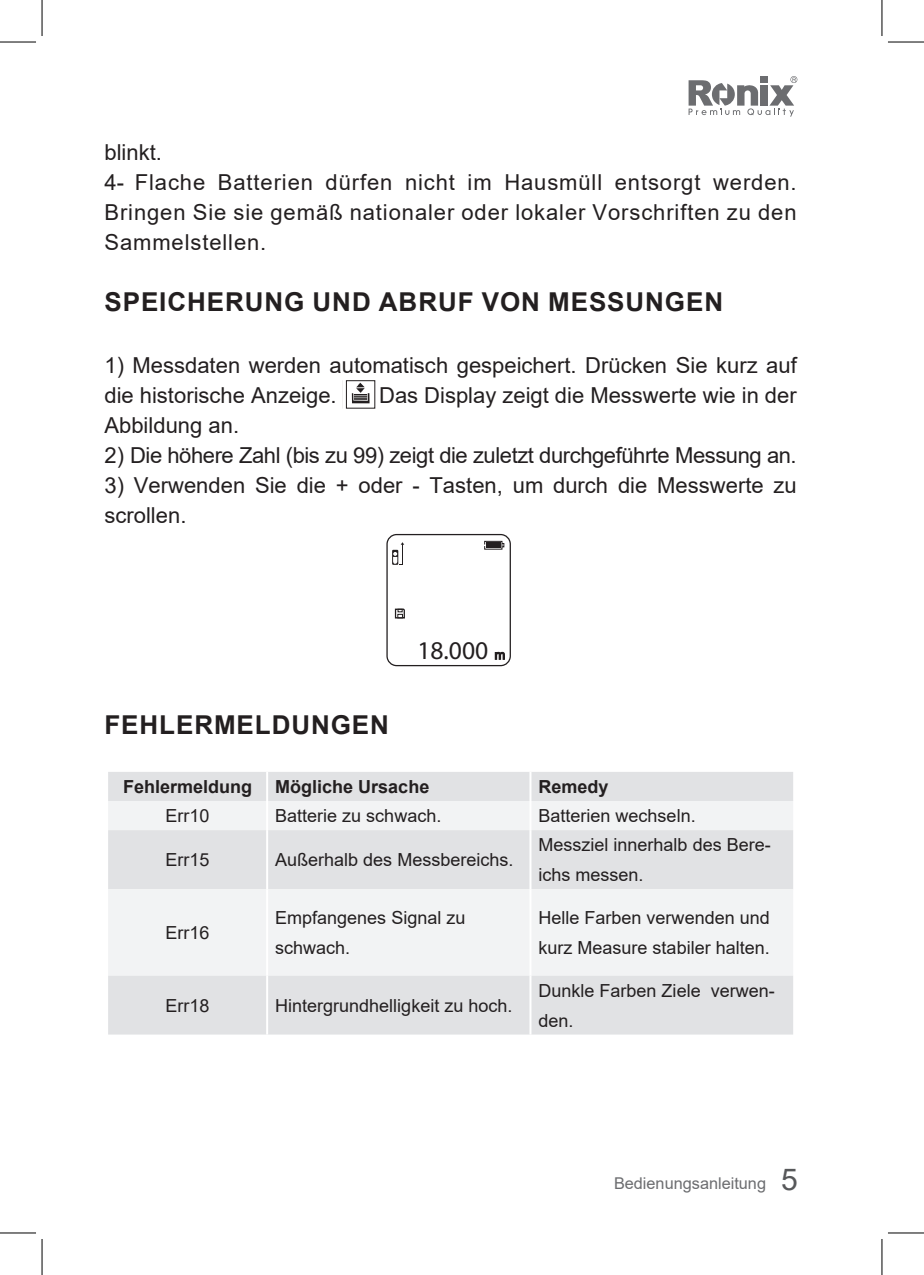
<style>
.page{position:relative;width:924px;height:1275px;background:#fff}
.page>*{position:absolute;margin:0;border:0;box-sizing:border-box;transform-origin:0 0}
.t1{font:700 26px "Arial";letter-spacing:.035em;color:#231f20}
.t2{font:25.6px "Helvetica CE";color:#231f20}
.t3{font:23px "Helvetica CE";color:#231f20}
.t4{font:22px/30px "Arial";color:#231f20}
.t5{font:22px/30px "Arial";letter-spacing:.04em;color:#231f20}
.t6{font:22px "Arial";letter-spacing:-.02em;color:#231f20}
.t7{font:18.2px "Arial";color:#231f20}
.t8{font:18px/30px "Arial";color:#231f20}
.t9{font:700 18px "Arial";color:#231f20}
.t10{font:16.2px "Arial";color:#6c6d70}
.t11{font:15.4px/20.6px "Arial";color:#231f20}
.t12{font:15.4px "Helvetica CE";color:#231f20}
.s1{font-size:30.6px;color:#fff}
.s2{font-size:30px;color:#57585a}
</style>
<div class="page">
<svg style="left:688px;top:76px;width:109px;height:41px"></svg>
<div style="left:760px;top:76px;width:7px;height:7px;background:#6c6d70"></div>
<div style="left:346px;top:380px;width:29px;height:29px;border:1px solid #231f20"></div>
<svg style="left:351px;top:383px;width:18px;height:20px"></svg>
<svg style="left:392px;top:550px;width:6px;height:15px"></svg>
<div style="left:386px;top:534px;width:124px;height:132px;border:1px solid #231f20;border-radius:10px"></div>
<svg style="left:393px;top:542px;width:11px;height:23px"></svg>
<svg style="left:484px;top:540px;width:20px;height:10px"></svg>
<svg style="left:494px;top:651px;width:11px;height:9px"></svg>
<svg style="left:394px;top:608px;width:11px;height:11px"></svg>
<div style="left:108px;top:772px;width:684px;height:262px;background:#e1e2e4"></div>
<svg style="left:108px;top:801px;width:684px;height:174px;fill:#f2f3f4"></svg>
<hr style="left:266px;top:772px;width:2px;height:29px;background:#fff">
<hr style="left:529px;top:772px;width:2px;height:29px;background:#fff">
<hr style="left:266px;top:801px;width:2px;height:29px;background:#fff">
<hr style="left:529px;top:801px;width:2px;height:29px;background:#fff">
<hr style="left:266px;top:830px;width:2px;height:59px;background:#fff">
<hr style="left:529px;top:830px;width:2px;height:59px;background:#fff">
<hr style="left:266px;top:889px;width:2px;height:86px;background:#fff">
<hr style="left:529px;top:889px;width:2px;height:86px;background:#fff">
<hr style="left:266px;top:975px;width:2px;height:59px;background:#fff">
<hr style="left:529px;top:975px;width:2px;height:59px;background:#fff">
<hr style="left:0;top:42px;width:36px;height:1px;background:#000">
<hr style="left:887px;top:42px;width:36px;height:1px;background:#000">
<hr style="left:0;top:1232px;width:36px;height:1px;background:#000">
<hr style="left:887px;top:1232px;width:36px;height:1px;background:#000">
<hr style="left:42px;top:0;width:1px;height:36px;background:#000">
<hr style="left:42px;top:1239px;width:1px;height:36px;background:#000">
<hr style="left:881px;top:0;width:1px;height:36px;background:#000">
<hr style="left:881px;top:1239px;width:1px;height:36px;background:#000">
<p class="t5" style="left:104px;top:137px;width:693px">blinkt.<br>4- Flache Batterien dürfen nicht im Hausmüll entsorgt werden.<br>Bringen Sie sie gemäß nationaler oder lokaler Vorschriften zu den Sammelstellen.</p>
<p class="t11" style="left:87px;top:193px;width:40px">2.892<br>2.888</p>
<p class="t7" style="left:428px;top:279px;width:57px">20.002</p>
<p class="t3" style="left:558px;top:277px;width:65px">20.002</p>
<h1 class="t1" style="left:104px;top:284px;width:620px">SPEICHERUNG UND ABRUF VON MESSUNGEN</h1>
<p class="t4" style="left:104px;top:350px;width:693px">1) Messdaten werden automatisch gespeichert. Drücken Sie kurz auf die historische Anzeige.</p>
<p class="t4" style="left:379px;top:380px;width:419px">Das Display zeigt die Messwerte wie in der</p>
<p class="t12" style="left:91px;top:384px;width:36px">1.888</p>
<p class="t4" style="left:104px;top:410px;width:136px">Abbildung an.</p>
<p class="t6" style="left:104px;top:440px;width:693px">2) Die höhere Zahl (bis zu 99) zeigt die zuletzt durchgeführte Messung an.</p>
<p class="t4" style="left:104px;top:470px;width:693px">3) Verwenden Sie die + oder - Tasten, um durch die Messwerte zu scrollen.</p>
<h1 class="t1" style="left:104px;top:706px;width:286px">FEHLERMELDUNGEN</h1>
<h2 class="t2" style="left:417px;top:635px;width:72px">18.000</h2>
<p class="t9" style="left:123px;top:774px;width:131px">Fehlermeldung</p>
<p class="t9" style="left:275px;top:774px;width:156px">Mögliche Ursache</p>
<p class="t9" style="left:538px;top:774px;width:72px">Remedy</p>
<p class="t8" style="left:165px;top:800px;width:46px">Err10</p>
<p class="t8" style="left:275px;top:800px;width:168px">Batterie zu schwach.</p>
<p class="t8" style="left:538px;top:800px;width:159px">Batterien wechseln.</p>
<p class="t8" style="left:165px;top:844px;width:46px">Err15</p>
<p class="t8" style="left:275px;top:844px;width:240px">Außerhalb des Messbereichs.</p>
<p class="t8" style="left:538px;top:829px;width:234px">Messziel innerhalb des Bere&shy;ichs messen.</p>
<p class="t8" style="left:165px;top:917px;width:46px">Err16</p>
<p class="t8" style="left:275px;top:902px;width:192px">Empfangenes Signal zu schwach.</p>
<p class="t8" style="left:538px;top:902px;width:233px">Helle Farben verwenden und kurz Measure stabiler halten.</p>
<p class="t8" style="left:165px;top:990px;width:46px">Err18</p>
<p class="t8" style="left:275px;top:990px;width:239px">Hintergrundhelligkeit zu hoch.</p>
<p class="t8" style="left:538px;top:975px;width:238px">Dunkle Farben Ziele verwen&shy;den.</p>
<p class="t10" style="left:613px;top:1172px;width:185px">Bedienungsanleitung <span class="s1">|</span><span class="s2">5</span></p>
</div>
